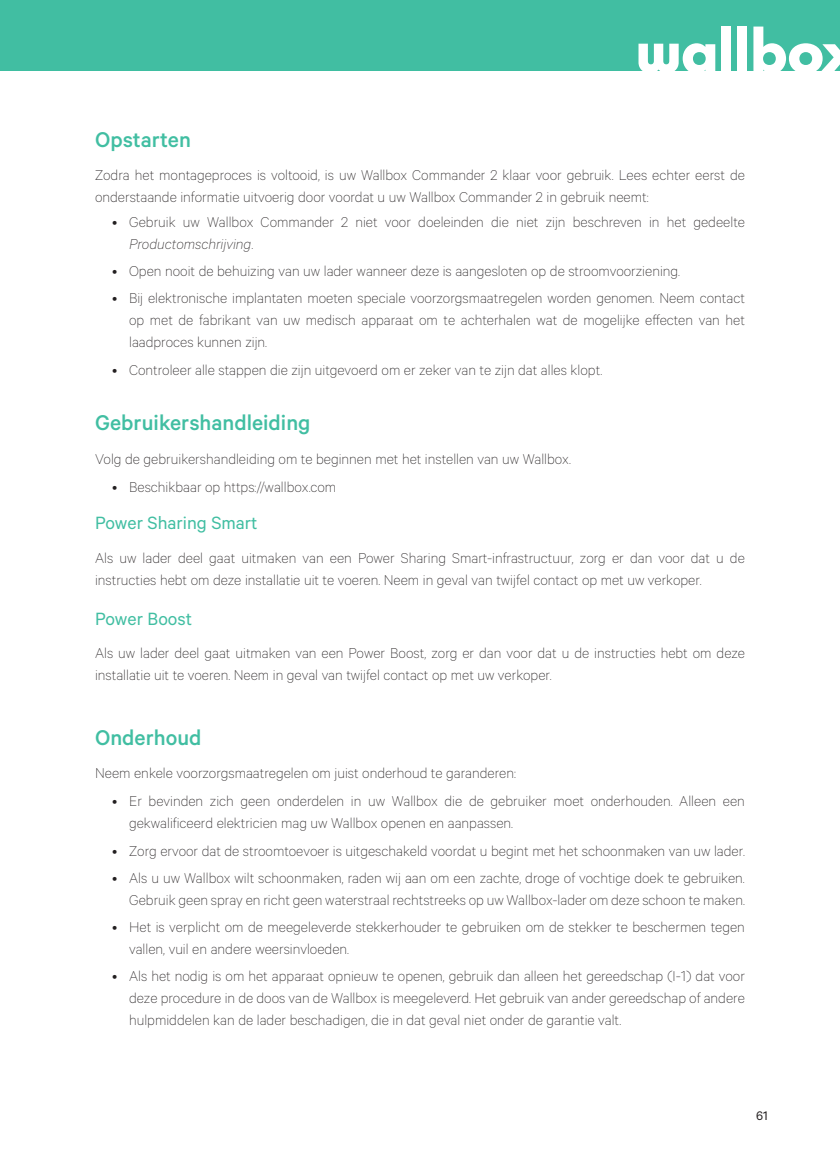
<style>
.page{position:relative;width:840px;height:1168px;background:#fff}
.page>*{position:absolute;margin:0;border:0;box-sizing:border-box;transform-origin:0 0}
.subtitulos{font:500 24px "Calibre";color:#41bea2}
.subtitulos-2{font:20px "Calibre";color:#41bea2}
.subtitulos-3{font:100 16px/22px "Calibre";color:#231f20}
.t1{font:14px "Calibre";color:#231f20}
.s1{font-style:italic}
</style>
<div class="page">
<div style="left:0;top:0;width:839px;height:70px;background:#41bea2"></div>
<svg style="left:638px;top:43px;width:77px;height:28px"></svg>
<div style="left:720px;top:27px;width:10px;height:46px;background:#fff"></div>
<div style="left:736px;top:27px;width:10px;height:46px;background:#fff"></div>
<svg style="left:753px;top:27px;width:86px;height:44px"></svg>
<p class="subtitulos" style="left:95px;top:125px;width:97px">Opstarten</p>
<p class="subtitulos-3" style="left:95px;top:163px;width:651px">Zodra het montageproces is voltooid, is uw Wallbox Commander 2 klaar voor gebruik. Lees echter eerst de onderstaande informatie uitvoerig door voordat u uw Wallbox Commander 2 in gebruik neemt:</p>
<p class="subtitulos-3" style="left:129px;top:210px;width:617px;text-indent:-17px">• Gebruik uw Wallbox Commander 2 niet voor doeleinden die niet zijn beschreven in het gedeelte<br><span class="s1">Productomschrijving</span>.</p>
<p class="subtitulos-3" style="left:112px;top:260px;width:569px">• Open nooit de behuizing van uw lader wanneer deze is aangesloten op de stroomvoorziening.</p>
<p class="subtitulos-3" style="left:129px;top:287px;width:617px;text-align:justify;text-indent:-17px">• Bij elektronische implantaten moeten speciale voorzorgsmaatregelen worden genomen. Neem contact op met de fabrikant van uw medisch apparaat om te achterhalen wat de mogelijke effecten van het laadproces kunnen zijn.</p>
<p class="subtitulos-3" style="left:112px;top:358px;width:491px">• Controleer alle stappen die zijn uitgevoerd om er zeker van te zijn dat alles klopt.</p>
<p class="subtitulos" style="left:95px;top:409px;width:217px">Gebruikershandleiding</p>
<p class="subtitulos-3" style="left:95px;top:447px;width:477px">Volg de gebruikershandleiding om te beginnen met het instellen van uw Wallbox.</p>
<p class="subtitulos-3" style="left:112px;top:475px;width:225px">• Beschikbaar op https://wallbox.com</p>
<p class="subtitulos-2" style="left:95px;top:512px;width:164px">Power Sharing Smart</p>
<p class="subtitulos-3" style="left:95px;top:546px;width:651px">Als uw lader deel gaat uitmaken van een Power Sharing Smart-infrastructuur, zorg er dan voor dat u de instructies hebt om deze installatie uit te voeren. Neem in geval van twijfel contact op met uw verkoper.</p>
<p class="subtitulos-2" style="left:95px;top:607px;width:99px">Power Boost</p>
<p class="subtitulos-3" style="left:95px;top:641px;width:651px">Als uw lader deel gaat uitmaken van een Power Boost, zorg er dan voor dat u de instructies hebt om deze installatie uit te voeren. Neem in geval van twijfel contact op met uw verkoper.</p>
<p class="subtitulos" style="left:95px;top:723px;width:108px">Onderhoud</p>
<p class="subtitulos-3" style="left:95px;top:762px;width:422px">Neem enkele voorzorgsmaatregelen om juist onderhoud te garanderen:</p>
<p class="subtitulos-3" style="left:129px;top:790px;width:617px;text-indent:-17px">• Er bevinden zich geen onderdelen in uw Wallbox die de gebruiker moet onderhouden. Alleen een gekwalificeerd elektricien mag uw Wallbox openen en aanpassen.</p>
<p class="subtitulos-3" style="left:112px;top:839px;width:634px">• Zorg ervoor dat de stroomtoevoer is uitgeschakeld voordat u begint met het schoonmaken van uw lader.</p>
<p class="subtitulos-3" style="left:112px;top:866px;width:634px;text-align:right">• Als u uw Wallbox wilt schoonmaken, raden wij aan om een zachte, droge of vochtige doek te gebruiken.<br>Gebruik geen spray en richt geen waterstraal rechtstreeks op uw Wallbox-lader om deze schoon te maken.</p>
<p class="subtitulos-3" style="left:129px;top:915px;width:617px;text-indent:-17px">• Het is verplicht om de meegeleverde stekkerhouder te gebruiken om de stekker te beschermen tegen vallen, vuil en andere weersinvloeden.</p>
<p class="subtitulos-3" style="left:129px;top:964px;width:617px;text-align:justify;text-indent:-17px">• Als het nodig is om het apparaat opnieuw te openen, gebruik dan alleen het gereedschap (I-1) dat voor deze procedure in de doos van de Wallbox is meegeleverd. Het gebruik van ander gereedschap of andere hulpmiddelen kan de lader beschadigen, die in dat geval niet onder de garantie valt.</p>
<p class="t1" style="left:755px;top:1107px;width:13px">61</p>
</div>
